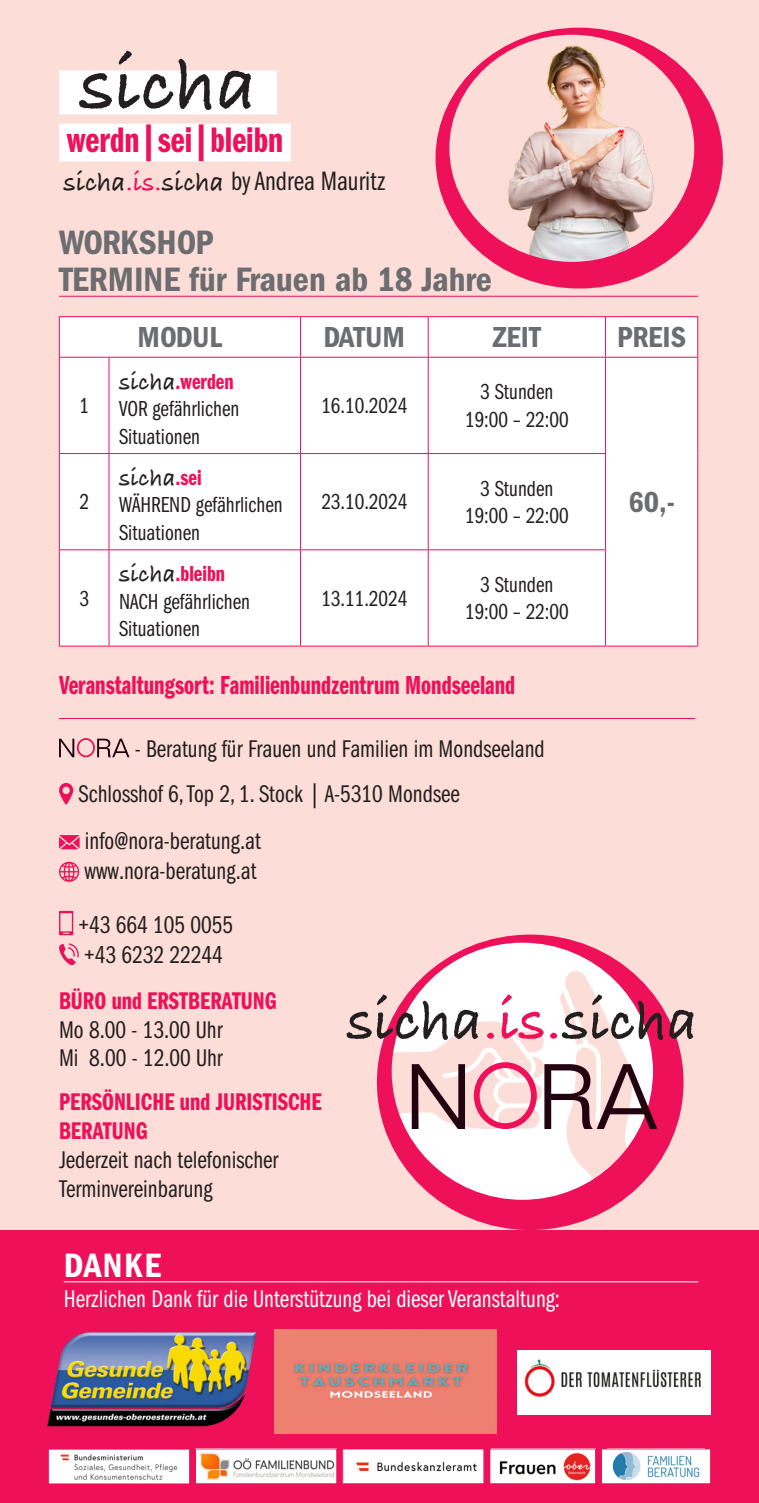
<style>
.page{position:relative;width:759px;height:1503px;background:#fff}
.page>*{position:absolute;margin:0;border:0;box-sizing:border-box;transform-origin:0 0}
.t1{font:700 78.5px "Bradley Hand ITCTT";color:#231f20}
.t2{font:700 60.25px "Bradley Hand ITCTT";color:#231f20}
.t3{font:36.75px "Franklin Gothic LT Pro Dm Cm";color:#ee1059}
.t4{font:35px "Franklin Gothic LT Pro Cn Dm";color:#6c6d70}
.t5{font:35px "Franklin Gothic LT Pro Cn Dm";letter-spacing:.04em;color:#fff}
.t6{font:30px "Franklin Gothic LT Pro Cn Dm";color:#6c6d70}
.t7{font:27.5px "Franklin Gothic LT Pro Bk Cm";color:#231f20}
.t8{font:27px "Franklin Gothic LT Pro Dm Cm";color:#ee1059;scale:.95 1}
.t9{font:25px "Franklin Gothic LT Pro Bk Cm";color:#231f20}
.t10{font:25px "Franklin Gothic LT Pro Bk Cm";color:#fff}
.t11{font:25px "Franklin Gothic LT Pro Dm Cm";color:#ee1059}
.t12{font:700 25px "Bradley Hand ITCTT";color:#231f20}
.t13{font:22.5px/27.5px "Franklin Gothic LT Pro Bk Cm";color:#231f20}
.t14{font:22.5px "Franklin Gothic LT Pro Dm Cm";color:#ee1059}
.s1{font-family:"Bradley Hand ITCTT";font-weight:700}
.s2{font-family:"Bradley Hand ITCTT";font-weight:700;color:#ee1059}
.s3{font-family:"Bradley Hand ITCTT";font-weight:700;font-size:25px;color:#231f20}
.s4{font-family:"Franklin Gothic LT Pro Dm Cm";font-weight:400;font-size:22.5px;color:#ee1059}
.s5{color:#ee1059}
</style>
<div class="page">
<div style="left:0;top:0;width:758px;height:1502px;background:#fcddd7"></div>
<div style="left:0;top:1230px;width:758px;height:272px;background:#ee1059"></div>
<div style="left:60px;top:317px;width:637px;height:40px;background:#fff"></div>
<div style="left:60px;top:358px;width:637px;height:287px;background:#fff"></div>
<hr style="left:300px;top:317px;width:1px;height:40px;background:#ee1059">
<hr style="left:427px;top:317px;width:1px;height:40px;background:#ee1059">
<hr style="left:605px;top:317px;width:1px;height:40px;background:#ee1059">
<hr style="left:59px;top:357px;width:50px;height:1px;background:#ee1059">
<hr style="left:109px;top:357px;width:191px;height:1px;background:#ee1059">
<hr style="left:108px;top:357px;width:1px;height:96px;background:#ee1059">
<hr style="left:300px;top:357px;width:128px;height:1px;background:#ee1059">
<hr style="left:300px;top:357px;width:1px;height:96px;background:#ee1059">
<hr style="left:428px;top:357px;width:177px;height:1px;background:#ee1059">
<hr style="left:427px;top:357px;width:1px;height:96px;background:#ee1059">
<hr style="left:605px;top:357px;width:92px;height:1px;background:#ee1059">
<hr style="left:605px;top:357px;width:1px;height:96px;background:#ee1059">
<hr style="left:59px;top:453px;width:50px;height:1px;background:#ee1059">
<hr style="left:109px;top:453px;width:191px;height:1px;background:#ee1059">
<hr style="left:108px;top:454px;width:1px;height:95px;background:#ee1059">
<hr style="left:300px;top:453px;width:128px;height:1px;background:#ee1059">
<hr style="left:300px;top:454px;width:1px;height:95px;background:#ee1059">
<hr style="left:428px;top:453px;width:177px;height:1px;background:#ee1059">
<hr style="left:427px;top:454px;width:1px;height:95px;background:#ee1059">
<hr style="left:605px;top:454px;width:1px;height:95px;background:#ee1059">
<hr style="left:59px;top:549px;width:50px;height:1px;background:#ee1059">
<hr style="left:109px;top:549px;width:191px;height:1px;background:#ee1059">
<hr style="left:108px;top:550px;width:1px;height:96px;background:#ee1059">
<hr style="left:300px;top:549px;width:128px;height:1px;background:#ee1059">
<hr style="left:300px;top:550px;width:1px;height:96px;background:#ee1059">
<hr style="left:428px;top:549px;width:177px;height:1px;background:#ee1059">
<hr style="left:427px;top:550px;width:1px;height:96px;background:#ee1059">
<hr style="left:605px;top:550px;width:1px;height:96px;background:#ee1059">
<hr style="left:59px;top:316px;width:50px;height:1px;background:#ee1059">
<hr style="left:59px;top:317px;width:1px;height:40px;background:#ee1059">
<hr style="left:109px;top:316px;width:191px;height:1px;background:#ee1059">
<hr style="left:300px;top:316px;width:128px;height:1px;background:#ee1059">
<hr style="left:428px;top:316px;width:177px;height:1px;background:#ee1059">
<hr style="left:605px;top:316px;width:92px;height:1px;background:#ee1059">
<hr style="left:697px;top:317px;width:1px;height:40px;background:#ee1059">
<hr style="left:59px;top:357px;width:1px;height:96px;background:#ee1059">
<hr style="left:697px;top:357px;width:1px;height:96px;background:#ee1059">
<hr style="left:59px;top:454px;width:1px;height:95px;background:#ee1059">
<hr style="left:697px;top:453px;width:1px;height:97px;background:#ee1059">
<hr style="left:59px;top:550px;width:1px;height:96px;background:#ee1059">
<hr style="left:697px;top:550px;width:1px;height:96px;background:#ee1059">
<hr style="left:59px;top:645px;width:50px;height:1px;background:#ee1059">
<hr style="left:109px;top:645px;width:191px;height:1px;background:#ee1059">
<hr style="left:300px;top:645px;width:128px;height:1px;background:#ee1059">
<hr style="left:428px;top:645px;width:177px;height:1px;background:#ee1059">
<hr style="left:605px;top:645px;width:92px;height:1px;background:#ee1059">
<div style="left:59px;top:71px;width:218px;height:43px;background:#fff"></div>
<div style="left:59px;top:124px;width:232px;height:37px;background:#fff"></div>
<hr style="left:59px;top:718px;width:635px;height:1px;background:#ee1059">
<svg style="left:59px;top:738px;width:15px;height:19px"></svg>
<svg style="left:97px;top:738px;width:32px;height:19px"></svg>
<div style="left:77px;top:738px;width:18px;height:19px;border:2px solid #ee1059;border-radius:50%"></div>
<svg style="left:59px;top:783px;width:14px;height:21px"></svg>
<svg style="left:59px;top:835px;width:21px;height:14px"></svg>
<svg style="left:59px;top:861px;width:20px;height:20px"></svg>
<svg style="left:59px;top:911px;width:14px;height:24px"></svg>
<svg style="left:59px;top:943px;width:20px;height:22px"></svg>
<hr style="left:64px;top:1281px;width:634px;height:1px;background:#fff">
<hr style="left:59px;top:296px;width:638px;height:1px;background:#ee1059">
<svg style="left:377px;top:934px;width:306px;height:296px"></svg>
<svg style="left:389px;top:969px;width:268px;height:224px"></svg>
<div style="left:473px;top:1062px;width:63px;height:67px;border:6px solid #ee1059;border-radius:50%"></div>
<img style="left:517px;top:1350px;width:193px;height:64px">
<img style="left:47px;top:1332px;width:210px;height:95px">
<img style="left:274px;top:1329px;width:222px;height:104px">
<svg style="left:435px;top:28px;width:287px;height:260px"></svg>
<div style="left:48px;top:1449px;width:141px;height:34px;background:#fff"></div>
<img style="left:60px;top:1454px;width:118px;height:26px">
<div style="left:48px;top:1448px;width:142px;height:36px;border:1px solid #ee1059"></div>
<img style="left:491px;top:1450px;width:102px;height:31px">
<div style="left:601px;top:1448px;width:109px;height:35px;background:#fff"></div>
<img style="left:612px;top:1451px;width:88px;height:30px">
<div style="left:342px;top:1448px;width:141px;height:35px;background:#fff"></div>
<img style="left:356px;top:1461px;width:121px;height:11px">
<div style="left:342px;top:1448px;width:142px;height:35px;border:1px solid #ee1059"></div>
<img style="left:197px;top:1450px;width:138px;height:31px">
<p class="t1" style="left:79px;top:26px;width:179px">sicha</p>
<p class="t3" style="left:67px;top:119px;width:218px">werdn|sei|bleibn</p>
<p class="t7" style="left:63px;top:166px;width:323px"><span class="s1">sicha</span><span class="s2">.is.</span><span class="s1">sicha</span> by Andrea Mauritz</p>
<p class="t4" style="left:59px;top:222px;width:156px">WORKSHOP</p>
<p class="t4" style="left:59px;top:260px;width:434px">TERMINE für Frauen ab 18 Jahre</p>
<p class="t13" style="left:79px;top:392px;width:11px">1</p>
<p class="t6" style="left:138px;top:320px;width:86px">MODUL</p>
<p class="t6" style="left:323px;top:320px;width:83px">DATUM</p>
<p class="t6" style="left:492px;top:320px;width:50px">ZEIT</p>
<p class="t6" style="left:617px;top:320px;width:70px">PREIS</p>
<p class="t14" style="left:119px;top:369px;width:116px"><span class="s3">sicha</span>.werden</p>
<p class="t13" style="left:119px;top:395px;width:122px">VOR gefährlichen<br>Situationen</p>
<p class="t13" style="left:321px;top:392px;width:87px">16.10.2024</p>
<p class="t13" style="left:480px;top:378px;width:75px">3 Stunden</p>
<p class="t13" style="left:465px;top:406px;width:105px">19:00 – 22:00</p>
<p class="t12" style="left:119px;top:459px;width:84px">sicha<span class="s4">.sei</span></p>
<p class="t13" style="left:119px;top:491px;width:165px">WÄHREND gefährlichen<br>Situationen</p>
<p class="t13" style="left:321px;top:488px;width:87px">23.10.2024</p>
<p class="t13" style="left:480px;top:475px;width:75px">3 Stunden</p>
<p class="t13" style="left:465px;top:502px;width:105px">19:00 – 22:00</p>
<p class="t13" style="left:79px;top:488px;width:11px">2</p>
<p class="t6" style="left:628px;top:485px;width:48px">60,-</p>
<p class="t13" style="left:79px;top:585px;width:11px">3</p>
<p class="t14" style="left:119px;top:561px;width:107px"><span class="s3">sicha</span>.bleibn</p>
<p class="t13" style="left:119px;top:588px;width:132px">NACH gefährlichen<br>Situationen</p>
<p class="t13" style="left:321px;top:585px;width:87px">13.11.2024</p>
<p class="t13" style="left:480px;top:571px;width:75px">3 Stunden</p>
<p class="t13" style="left:465px;top:598px;width:105px">19:00 – 22:00</p>
<p class="t8" style="left:59px;top:670px;width:481px">Veranstaltungsort: Familienbundzentrum Mondseeland</p>
<p class="t9" style="left:135px;top:735px;width:411px">- Beratung für Frauen und Familien im Mondseeland</p>
<p class="t9" style="left:78px;top:780px;width:382px">Schlosshof 6, Top 2, 1. Stock | A-5310 Mondsee</p>
<p class="t9" style="left:85px;top:827px;width:177px">info@nora-beratung.at</p>
<p class="t9" style="left:84px;top:857px;width:173px">www.nora-beratung.at</p>
<p class="t9" style="left:78px;top:910px;width:156px">+43 664 105 0055</p>
<p class="t9" style="left:84px;top:940px;width:140px">+43 6232 22244</p>
<p class="t11" style="left:59px;top:986px;width:219px">BÜRO und ERSTBERATUNG</p>
<p class="t9" style="left:59px;top:1015px;width:165px">Mo 8.00 - 13.00 Uhr</p>
<p class="t9" style="left:59px;top:1044px;width:165px">Mi 8.00 - 12.00 Uhr</p>
<p class="t11" style="left:59px;top:1088px;width:264px">PERSÖNLICHE und JURISTISCHE</p>
<p class="t11" style="left:59px;top:1116px;width:90px">BERATUNG</p>
<p class="t9" style="left:59px;top:1145px;width:221px">Jederzeit nach telefonischer</p>
<p class="t9" style="left:59px;top:1174px;width:155px">Terminvereinbarung</p>
<p class="t2" style="left:346px;top:975px;width:353px">sicha<span class="s5">.is.</span>sicha</p>
<p class="t5" style="left:64px;top:1245px;width:99px">DANKE</p>
<p class="t10" style="left:64px;top:1284px;width:497px">Herzlichen Dank für die Unterstützung bei dieser Veranstaltung:</p>
</div>
